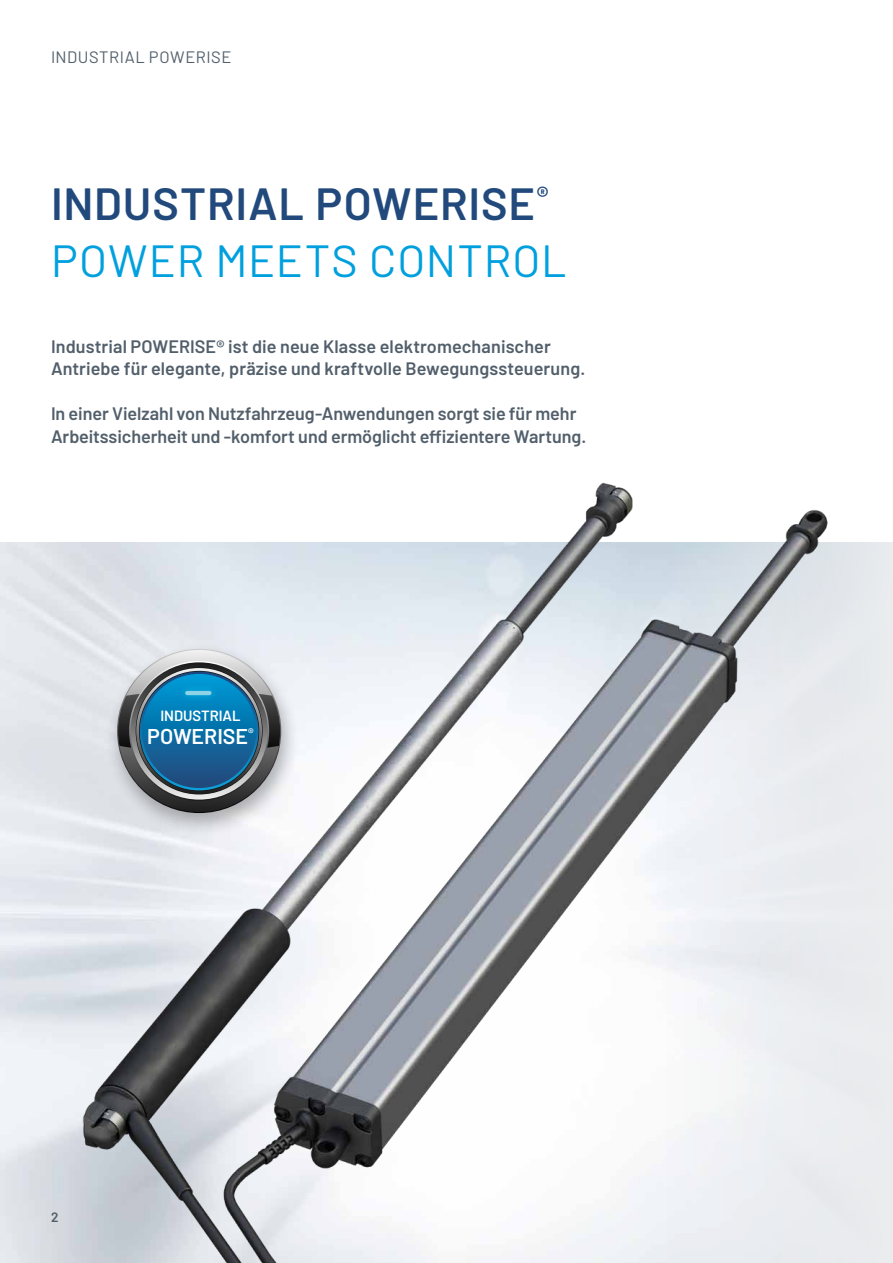
<style>
.page{position:relative;width:893px;height:1263px;background:#fff}
.page>*{position:absolute;margin:0;border:0;box-sizing:border-box;transform-origin:0 0}
.t1{font:600 45px/56.6px "Barlow";letter-spacing:.02em;color:#21497c}
.t2{font:600 21.3px "Barlow";color:#fff}
.t3{font:600 18px/22.5px "Barlow";color:#525f6b}
.t4{font:16.5px "Barlow";letter-spacing:.03em;color:#525f6b}
.t5{font:600 14.85px "Barlow";color:#fff}
.t6{font:600 13.5px "Barlow";color:#525f6b}
.s1{font-weight:400;color:#00a0de}
</style>
<div class="page">
<img style="left:69px;top:482px;width:779px;height:781px">
<p class="t4" style="left:51px;top:45px;width:182px">INDUSTRIAL POWERISE</p>
<h1 class="t1" style="left:51px;top:172px;width:517px">INDUSTRIAL POWERISE<sup>®<br></sup><span class="s1">POWER MEETS CONTROL</span></h1>
<p class="t3" style="left:51px;top:334px;width:536px">Industrial POWERISE® ist die neue Klasse elektromechanischer<br>Antriebe für elegante, präzise und kraftvolle Bewegungssteuerung.</p>
<p class="t3" style="left:51px;top:401px;width:537px">In einer Vielzahl von Nutzfahrzeug-Anwendungen sorgt sie für mehr<br>Arbeitssicherheit und -komfort und ermöglicht effizientere Wartung.</p>
<p class="t5" style="left:160px;top:705px;width:82px">INDUSTRIAL</p>
<p class="t2" style="left:147px;top:721px;width:108px">POWERISE<sup>®</sup></p>
<p class="t6" style="left:51px;top:1208px;width:9px">2</p>
</div>
